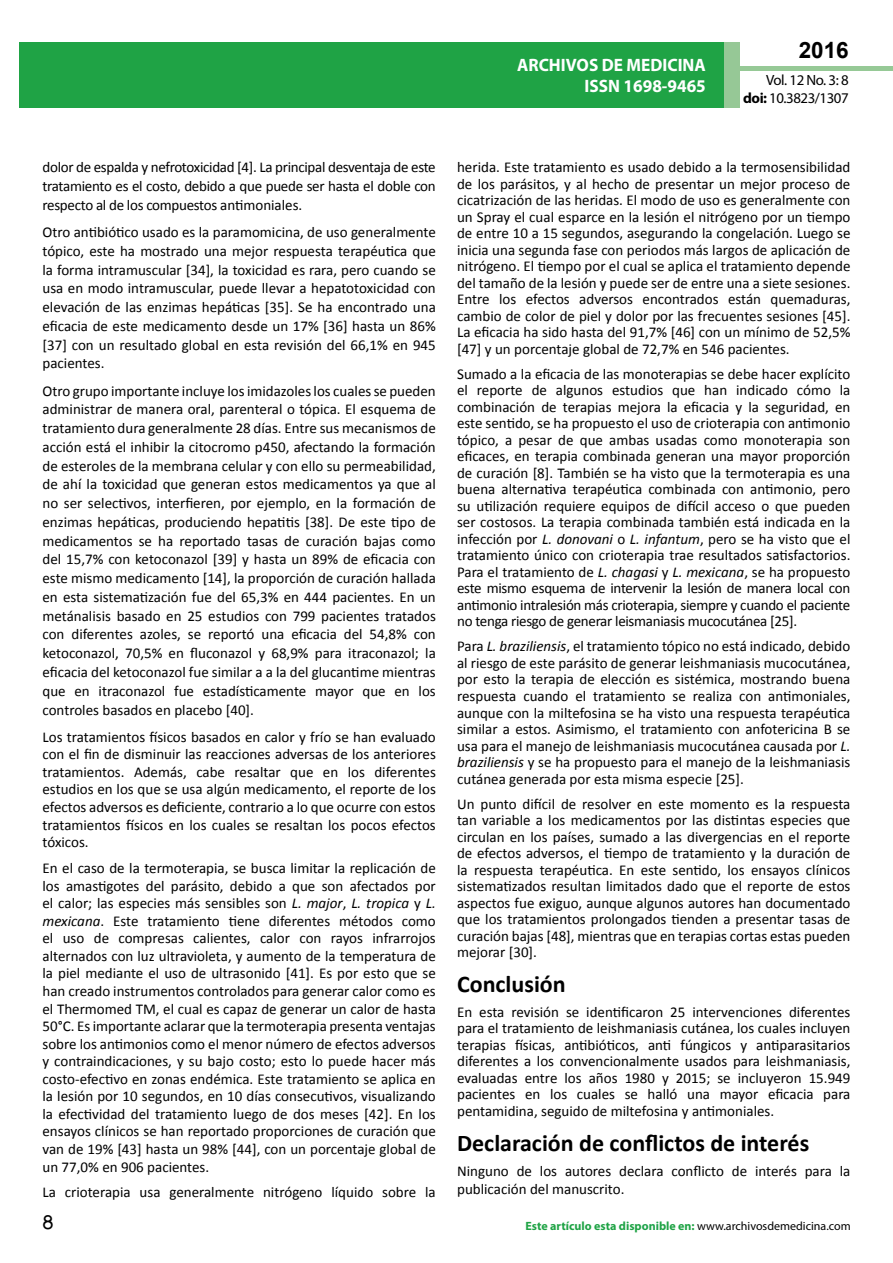
<style>
.page{position:relative;width:893px;height:1263px;background:#fff}
.page>*{position:absolute;margin:0;border:0;box-sizing:border-box;transform-origin:0 0}
.t1{font:25.5px "Tunga";color:#000}
.t2{font:700 24px "Calibri";color:#000}
.t3{font:700 22.5px "Arial";color:#000}
.t4{font:700 18px/21.6px "Myriad Pro";color:#fff;text-align:right;scale:.96 1}
.t5{font:15px/16.5px "Calibri";color:#000;text-align:justify}
.t6{font:14.85px/17.9px "Myriad Pro";letter-spacing:-.03em;color:#000;text-align:right}
.t7{font:700 12px "Myriad Pro";color:#1fa345}
.s1{font-weight:700}
.s2{font-style:italic}
.s3{color:#1da34a}
.s4{font-weight:400;color:#000}
</style>
<div class="page">
<div style="left:722px;top:66px;width:171px;height:5px;background:#96c996"></div>
<div style="left:19px;top:42px;width:706px;height:66px;background:#1fa345"></div>
<div style="left:725px;top:42px;width:15px;height:66px;background:#96c896"></div>
<p class="t4" style="left:517px;top:53px;width:198px">ARCHIVOS DE MEDICINA<br>ISSN 1698-9465</p>
<h3 class="t3" style="left:799px;top:35px;width:52px">2016</h3>
<p class="t6" style="left:743px;top:71px;width:107px">Vol. 12 No. 3: 8 <span class="s1">doi:</span> 10.3823/1307</p>
<p class="t5" style="left:43px;top:158px;width:395px;line-height:18.8px">dolor de espalda y nefrotoxicidad [4]. La principal desventaja de este tratamiento es el costo, debido a que puede ser hasta el doble con respecto al de los compuestos antimoniales.</p>
<p class="t5" style="left:43px;top:223px;width:395px;line-height:18.8px">Otro antibiótico usado es la paramomicina, de uso generalmente tópico, este ha mostrado una mejor respuesta terapéutica que la forma intramuscular [34], la toxicidad es rara, pero cuando se usa en modo intramuscular, puede llevar a hepatotoxicidad con elevación de las enzimas hepáticas [35]. Se ha encontrado una eficacia de este medicamento desde un 17% [36] hasta un 86% [37] con un resultado global en esta revisión del 66,1% en 945 pacientes.</p>
<p class="t5" style="left:43px;top:381px;width:395px;line-height:18.8px">Otro grupo importante incluye los imidazoles los cuales se pueden administrar de manera oral, parenteral o tópica. El esquema de tratamiento dura generalmente 28 días. Entre sus mecanismos de acción está el inhibir la citocromo p450, afectando la formación de esteroles de la membrana celular y con ello su permeabilidad, de ahí la toxicidad que generan estos medicamentos ya que al no ser selectivos, interfieren, por ejemplo, en la formación de enzimas hepáticas, produciendo hepatitis [38]. De este tipo de medicamentos se ha reportado tasas de curación bajas como del 15,7% con ketoconazol [39] y hasta un 89% de eficacia con este mismo medicamento [14], la proporción de curación hallada en esta sistematización fue del 65,3% en 444 pacientes. En un metánalisis basado en 25 estudios con 799 pacientes tratados con diferentes azoles, se reportó una eficacia del 54,8% con ketoconazol, 70,5% en fluconazol y 68,9% para itraconazol; la eficacia del ketoconazol fue similar a a la del glucantime mientras que en itraconazol fue estadísticamente mayor que en los controles basados en placebo [40].</p>
<p class="t5" style="left:43px;top:728px;width:395px;line-height:17.5px">Los tratamientos físicos basados en calor y frío se han evaluado con el fin de disminuir las reacciones adversas de los anteriores tratamientos. Además, cabe resaltar que en los diferentes estudios en los que se usa algún medicamento, el reporte de los efectos adversos es deficiente, contrario a lo que ocurre con estos tratamientos físicos en los cuales se resaltan los pocos efectos tóxicos.</p>
<p class="t5" style="left:43px;top:859px;width:395px;line-height:17.5px">En el caso de la termoterapia, se busca limitar la replicación de los amastigotes del parásito, debido a que son afectados por el calor; las especies más sensibles son <span class="s2">L. major</span>, <span class="s2">L. tropica</span> y <span class="s2">L. mexicana</span>. Este tratamiento tiene diferentes métodos como el uso de compresas calientes, calor con rayos infrarrojos alternados con luz ultravioleta, y aumento de la temperatura de la piel mediante el uso de ultrasonido [41]. Es por esto que se han creado instrumentos controlados para generar calor como es el Thermomed TM, el cual es capaz de generar un calor de hasta 50°C. Es importante aclarar que la termoterapia presenta ventajas sobre los antimonios como el menor número de efectos adversos y contraindicaciones, y su bajo costo; esto lo puede hacer más costo-efectivo en zonas endémica. Este tratamiento se aplica en la lesión por 10 segundos, en 10 días consecutivos, visualizando la efectividad del tratamiento luego de dos meses [42]. En los ensayos clínicos se han reportado proporciones de curación que van de 19% [43] hasta un 98% [44], con un porcentaje global de un 77,0% en 906 pacientes.</p>
<p class="t5" style="left:43px;top:1183px;width:395px">La crioterapia usa generalmente nitrógeno líquido sobre la</p>
<p class="t5" style="left:457px;top:159px;width:395px">herida. Este tratamiento es usado debido a la termosensibilidad de los parásitos, y al hecho de presentar un mejor proceso de cicatrización de las heridas. El modo de uso es generalmente con un Spray el cual esparce en la lesión el nitrógeno por un tiempo de entre 10 a 15 segundos, asegurando la congelación. Luego se inicia una segunda fase con periodos más largos de aplicación de nitrógeno. El tiempo por el cual se aplica el tratamiento depende del tamaño de la lesión y puede ser de entre una a siete sesiones.<br>Entre los efectos adversos encontrados están quemaduras, cambio de color de piel y dolor por las frecuentes sesiones [45].<br>La eficacia ha sido hasta del 91,7% [46] con un mínimo de 52,5% [47] y un porcentaje global de 72,7% en 546 pacientes.</p>
<p class="t5" style="left:457px;top:366px;width:395px">Sumado a la eficacia de las monoterapias se debe hacer explícito el reporte de algunos estudios que han indicado cómo la combinación de terapias mejora la eficacia y la seguridad, en este sentido, se ha propuesto el uso de crioterapia con antimonio tópico, a pesar de que ambas usadas como monoterapia son eficaces, en terapia combinada generan una mayor proporción de curación [8]. También se ha visto que la termoterapia es una buena alternativa terapéutica combinada con antimonio, pero su utilización requiere equipos de difícil acceso o que pueden ser costosos. La terapia combinada también está indicada en la infección por <span class="s2">L. donovani</span> o <span class="s2">L. infantum</span>, pero se ha visto que el tratamiento único con crioterapia trae resultados satisfactorios.<br>Para el tratamiento de <span class="s2">L. chagasi</span> y <span class="s2">L. mexicana</span>, se ha propuesto este mismo esquema de intervenir la lesión de manera local con antimonio intralesión más crioterapia, siempre y cuando el paciente no tenga riesgo de generar leismaniasis mucocutánea [25].</p>
<p class="t5" style="left:457px;top:638px;width:395px">Para <span class="s2">L. braziliensis</span>, el tratamiento tópico no está indicado, debido al riesgo de este parásito de generar leishmaniasis mucocutánea, por esto la terapia de elección es sistémica, mostrando buena respuesta cuando el tratamiento se realiza con antimoniales, aunque con la miltefosina se ha visto una respuesta terapéutica similar a estos. Asimismo, el tratamiento con anfotericina B se usa para el manejo de leishmaniasis mucocutánea causada por <span class="s2">L. braziliensis</span> y se ha propuesto para el manejo de la leishmaniasis cutánea generada por esta misma especie [25].</p>
<p class="t5" style="left:457px;top:795px;width:395px">Un punto difícil de resolver en este momento es la respuesta tan variable a los medicamentos por las distintas especies que circulan en los países, sumado a las divergencias en el reporte de efectos adversos, el tiempo de tratamiento y la duración de la respuesta terapéutica. En este sentido, los ensayos clínicos sistematizados resultan limitados dado que el reporte de estos aspectos fue exiguo, aunque algunos autores han documentado que los tratamientos prolongados tienden a presentar tasas de curación bajas [48], mientras que en terapias cortas estas pueden mejorar [30].</p>
<h2 class="t2" style="left:457px;top:969px;width:110px">Conclusión</h2>
<p class="t5" style="left:457px;top:1004px;width:395px">En esta revisión se identificaron 25 intervenciones diferentes para el tratamiento de leishmaniasis cutánea, los cuales incluyen terapias físicas, antibióticos, anti fúngicos y antiparasitarios diferentes a los convencionalmente usados para leishmaniasis, evaluadas entre los años 1980 y 2015; se incluyeron 15.949 pacientes en los cuales se halló una mayor eficacia para pentamidina, seguido de miltefosina y antimoniales.</p>
<h2 class="t2" style="left:457px;top:1127px;width:354px">Declaración de conflictos de interés</h2>
<p class="t5" style="left:457px;top:1162px;width:395px;line-height:18px">Ninguno de los autores declara conflicto de interés para la publicación del manuscrito.</p>
<h1 class="t1" style="left:42px;top:1205px;width:13px">8</h1>
<p class="t7" style="left:525px;top:1218px;width:327px">Este artículo esta disp<span class="s3">oni</span>ble en: <span class="s4">www.archivosdemedicina.com</span></p>
</div>
